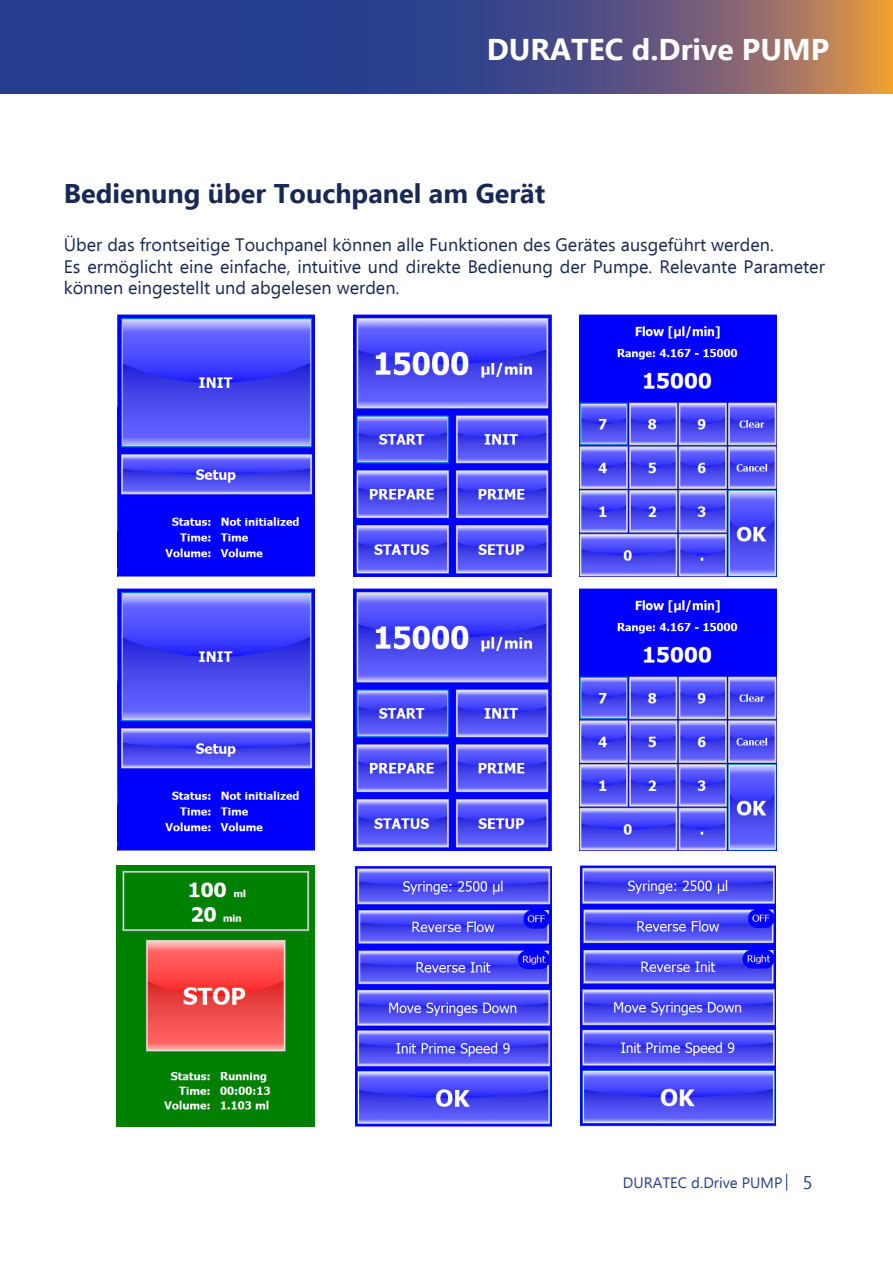
<style>
.page{position:relative;width:893px;height:1263px;background:#fff}
.page>*{position:absolute;margin:0;border:0;box-sizing:border-box;transform-origin:0 0}
.t1{font:700 30px "Ebrima";color:#fff}
.t2{font:700 27px "Ebrima";color:#192953}
.t3{font:18px/21.6px "Ebrima";color:#192953}
.t4{font:15px "Ebrima";color:#253f8e}
.s1{font-size:18px}
</style>
<div class="page">
<svg style="left:1px;top:0;width:892px;height:94px;background:#4e5081"></svg>
<hr style="left:0;top:0;width:1px;height:94px;background:#253f8e">
<svg style="left:786px;top:1174px;width:1px;height:17px"></svg>
<img style="left:117px;top:315px;width:197px;height:261px">
<img style="left:579px;top:315px;width:198px;height:261px">
<img style="left:354px;top:315px;width:198px;height:261px">
<img style="left:117px;top:589px;width:197px;height:262px">
<img style="left:579px;top:589px;width:198px;height:262px">
<img style="left:354px;top:589px;width:198px;height:262px">
<img style="left:117px;top:865px;width:198px;height:262px">
<img style="left:580px;top:865px;width:196px;height:262px">
<img style="left:355px;top:866px;width:196px;height:261px">
<h1 class="t1" style="left:487px;top:26px;width:344px">DURATEC d.Drive PUMP</h1>
<p class="t2" style="left:64px;top:172px;width:483px">Bedienung über Touchpanel am Gerät</p>
<p class="t3" style="left:64px;top:233px;width:763px">Über das frontseitige Touchpanel können alle Funktionen des Gerätes ausgeführt werden.<br>Es ermöglicht eine einfache, intuitive und direkte Bedienung der Pumpe. Relevante Parameter können eingestellt und abgelesen werden.</p>
<p class="t4" style="left:623px;top:1171px;width:191px">DURATEC d.Drive PUMP <span class="s1">5</span></p>
</div>
